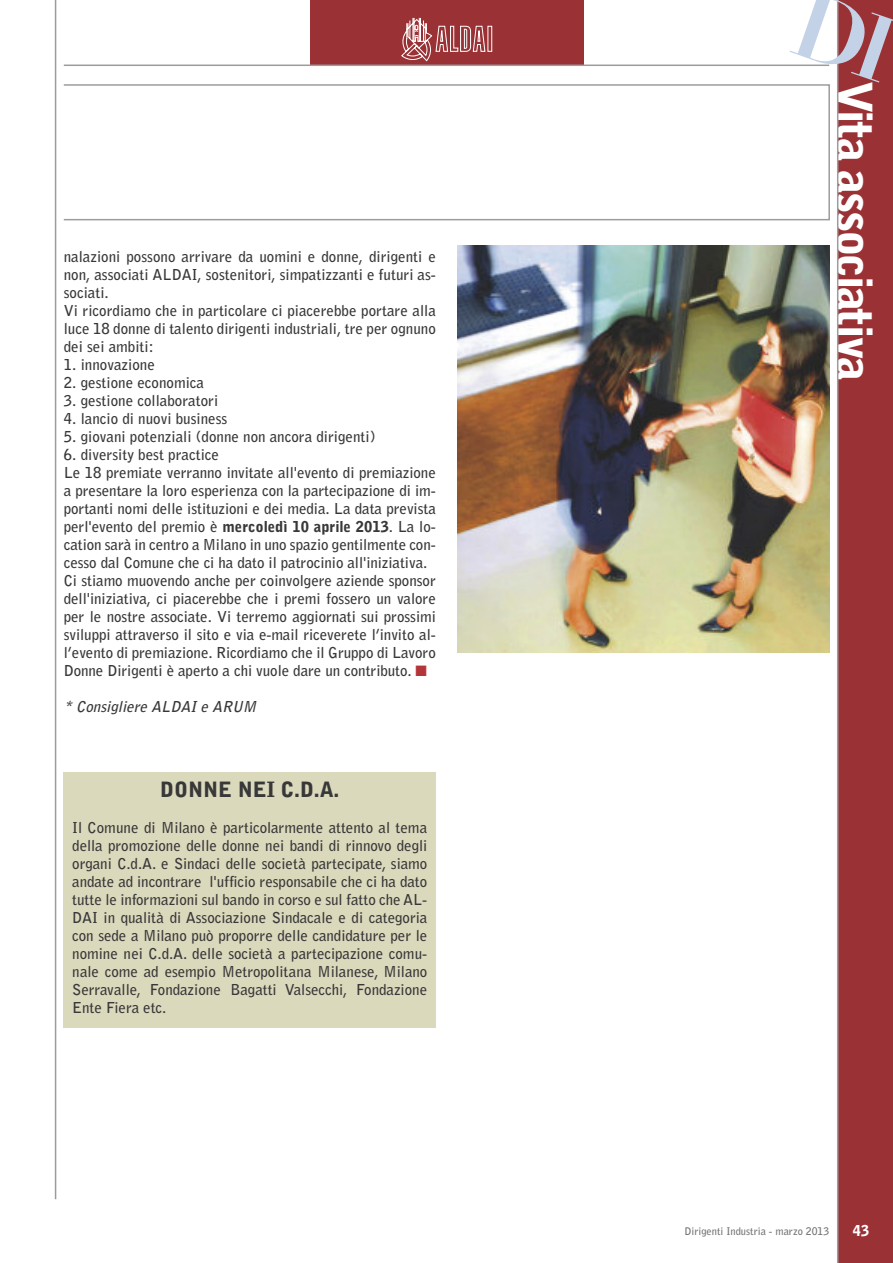
<style>
.page{position:relative;width:893px;height:1263px;background:#fff}
.page>*{position:absolute;margin:0;border:0;box-sizing:border-box;transform-origin:0 0}
.t1{font:900 48.15px "Bell Gothic Std";letter-spacing:-.05em;color:#fff}
.t2{font:900 21px "Bell Gothic Std";letter-spacing:-.005em;color:#393839}
.t3{font:700 15px/18px "Bell Gothic Std";letter-spacing:-.005em;color:#393839}
.t4{font:italic 700 15px "Bell Gothic Std";color:#393839}
.t5{font:900 15px "Bell Gothic Std";color:#fff}
.t6{font:700 10.5px "Bell Gothic Std";color:#747474}
.s1{font-weight:900}
.s2{color:#b43539}
</style>
<div class="page">
<div style="left:838px;top:0;width:55px;height:1263px;background:#9a3235"></div>
<div style="left:310px;top:0;width:274px;height:66px;background:#9a3235"></div>
<div style="left:487px;top:26px;width:5px;height:26px;border:1px solid #fff"></div>
<svg style="left:401px;top:18px;width:85px;height:43px"></svg>
<hr style="left:64px;top:65px;width:765px;height:1px;background:#9c9c9c">
<hr style="left:55px;top:0;width:1px;height:1199px;background:#9c9c9c">
<hr style="left:837px;top:0;width:1px;height:1263px;background:#9c9c9c">
<div style="left:63px;top:84px;width:767px;height:136px;border:2px solid #9c9c9c"></div>
<img style="left:457px;top:246px;width:372px;height:407px">
<div style="left:64px;top:773px;width:372px;height:255px;background:#dbd9bc"></div>
<svg style="left:789px;top:0;width:50px;height:83px"></svg>
<p class="t3" style="left:64px;top:248px;width:374px">nalazioni possono arrivare da uomini e donne, dirigenti e non, associati ALDAI, sostenitori, simpatizzanti e futuri as&shy;sociati.<br>Vi ricordiamo che in particolare ci piacerebbe portare alla luce 18 donne di talento dirigenti industriali, tre per ognuno dei sei ambiti:</p>
<p class="t3" style="left:64px;top:356px;width:93px">1. innovazione</p>
<p class="t3" style="left:64px;top:374px;width:142px">2. gestione economica</p>
<p class="t3" style="left:64px;top:392px;width:156px">3. gestione collaboratori</p>
<p class="t3" style="left:64px;top:410px;width:165px">4. lancio di nuovi business</p>
<p class="t3" style="left:64px;top:428px;width:313px">5. giovani potenziali (donne non ancora dirigenti)</p>
<p class="t3" style="left:64px;top:446px;width:374px">6. diversity best practice<br>Le 18 premiate verranno invitate all'evento di premiazione a presentare la loro esperienza con la partecipazione di im&shy;portanti nomi delle istituzioni e dei media. La data prevista perl'evento del premio è <span class="s1">mercoledì 10 aprile 2013</span>. La lo&shy;cation sarà in centro a Milano in uno spazio gentilmente con&shy;cesso dal Comune che ci ha dato il patrocinio all'iniziativa.<br>Ci stiamo muovendo anche per coinvolgere aziende sponsor dell'iniziativa, ci piacerebbe che i premi fossero un valore per le nostre associate. Vi terremo aggiornati sui prossimi sviluppi attraverso il sito e via e-mail riceverete l’invito al&shy;l’evento di premiazione. Ricordiamo che il Gruppo di Lavoro Donne Dirigenti è aperto a chi vuole dare un contributo. <span class="s2">■</span></p>
<p class="t4" style="left:64px;top:701px;width:197px">* Consigliere ALDAI e ARUM</p>
<h2 class="t2" style="left:160px;top:781px;width:181px">DONNE NEI C.D.A.</h2>
<p class="t3" style="left:72px;top:819px;width:357px;text-align:justify">Il Comune di Milano è particolarmente attento al tema della promozione delle donne nei bandi di rinnovo degli organi C.d.A. e Sindaci delle società partecipate, siamo andate ad incontrare l'ufficio responsabile che ci ha dato tutte le informazioni sul bando in corso e sul fatto che AL-DAI in qualità di Associazione Sindacale e di categoria con sede a Milano può proporre delle candidature per le nomine nei C.d.A. delle società a partecipazione comu&shy;nale come ad esempio Metropolitana Milanese, Milano Serravalle, Fondazione Bagatti Valsecchi, Fondazione Ente Fiera etc.</p>
<h1 class="t1" style="left:873px;top:81px;width:302px;rotate:90deg">Vita associativa</h1>
<p class="t6" style="left:684px;top:1227px;width:146px">Dirigenti Industria - marzo 2013</p>
<p class="t5" style="left:853px;top:1225px;width:18px">43</p>
</div>
